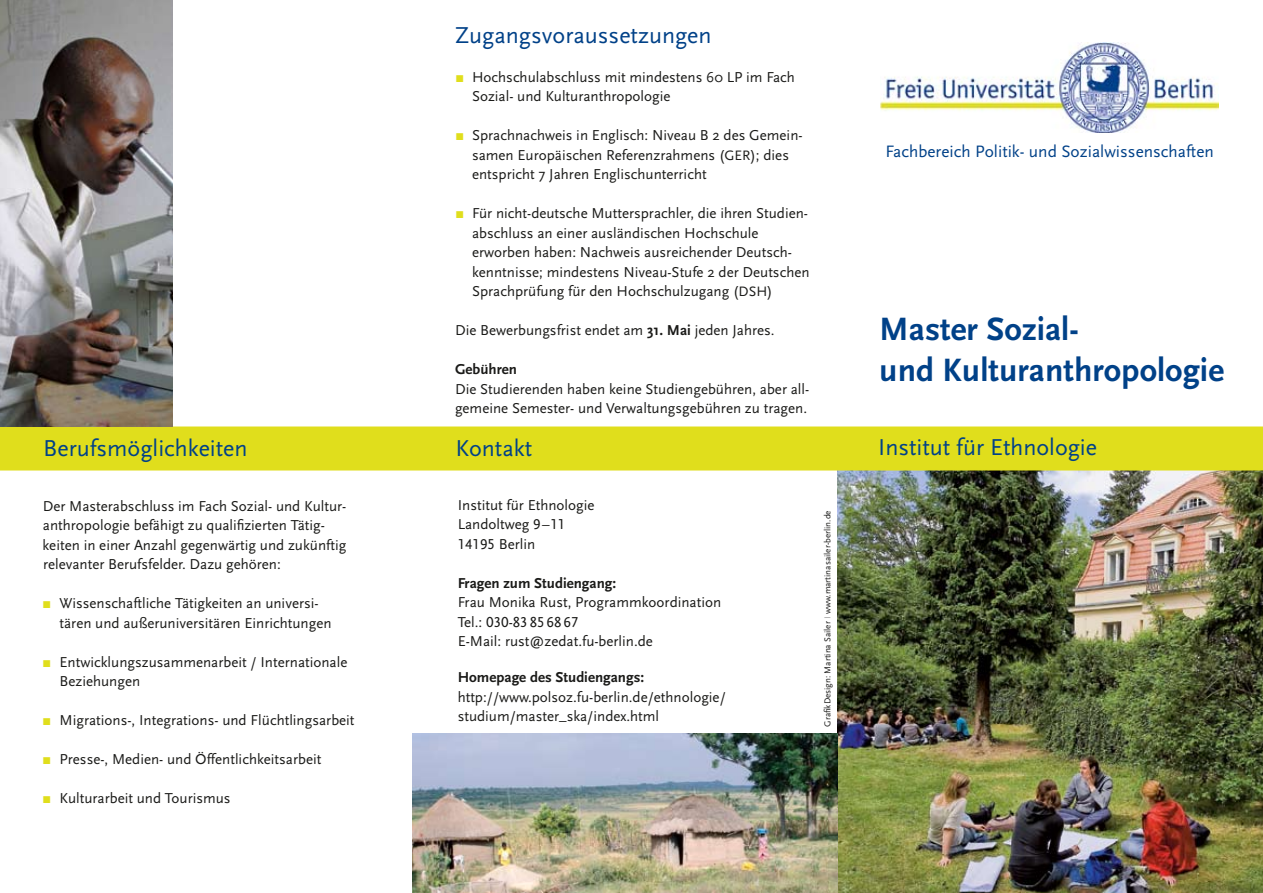
<style>
.page{position:relative;width:1263px;height:893px;background:#fff}
.page>*{position:absolute;margin:0;border:0;box-sizing:border-box;transform-origin:0 0}
.t1{font:700 33.75px/40.5px "Scala Sans";color:#004188}
.t2{font:24px "Scala Sans";color:#004188}
.t3{font:17.25px "Scala Sans";color:#004188}
.t4{font:15px/19.5px "Scala Sans";color:#1a1a18}
.t5{font:700 15px "Scala Sans";color:#1a1a18}
.t6{font:15px "Scala Sans Caps";color:#1a1a18}
.t7{font:9px "Scala Sans";color:#1a1a18}
.s1{color:#e0de1c}
.s2{font-size:14.25px}
.s3{font-weight:700}
.s4{font-family:"Scala Sans Caps"}
.s5{font-family:"Scala Sans"}
.s6{color:#9c9c9c}
</style>
<div class="page">
<img style="left:838px;top:470px;width:425px;height:423px">
<div style="left:0;top:426px;width:1263px;height:44px;background:#e0de1c"></div>
<img style="left:880px;top:43px;width:338px;height:90px">
<img style="left:0;top:0;width:172px;height:426px">
<img style="left:412px;top:733px;width:426px;height:160px">
<h2 class="t2" style="left:455px;top:22px;width:258px">Zugangsvoraussetzungen</h2>
<p class="t4" style="left:472px;top:67px;width:324px;text-indent:-17px"><span class="s1">π</span> Hochschulabschluss mit mindestens 60 LP im Fach<br>Sozial- und Kulturanthropologie</p>
<p class="t4" style="left:472px;top:126px;width:332px;text-indent:-17px"><span class="s1">π</span> Sprachnachweis in Englisch: Niveau B 2 des Gemein&shy;samen Europäischen Referenzrahmens (<span class="s2">GER</span>); dies entspricht 7 Jahren Englischunterricht</p>
<p class="t4" style="left:472px;top:204px;width:339px;text-indent:-17px"><span class="s1">π</span> Für nicht-deutsche Muttersprachler, die ihren Studien&shy;abschluss an einer ausländischen Hochschule erworben haben: Nachweis ausreichender Deutsch&shy;kenntnisse; mindestens Niveau-Stufe 2 der Deutschen Sprachprüfung für den Hochschulzugang (<span class="s2">DSH</span>)</p>
<p class="t4" style="left:455px;top:321px;width:321px">Die Bewerbungsfrist endet am <span class="s3">31. Mai</span> jeden Jahres.</p>
<p class="t5" style="left:455px;top:361px;width:64px">Gebühren</p>
<p class="t4" style="left:455px;top:379px;width:356px">Die Studierenden haben keine Studiengebühren, aber all&shy;gemeine Semester- und Verwaltungsgebühren zu tragen.</p>
<h2 class="t2" style="left:43px;top:435px;width:206px">Berufsmöglichkeiten</h2>
<h2 class="t2" style="left:455px;top:435px;width:78px">Kontakt</h2>
<p class="t4" style="left:43px;top:496px;width:305px">Der Masterabschluss im Fach Sozial- und Kultur&shy;anthropologie befähigt zu qualifizierten Tätig&shy;keiten in einer Anzahl gegenwärtig und zukünftig rele--vanter Berufsfelder. Dazu gehören:</p>
<p class="t4" style="left:60px;top:594px;width:274px;text-indent:-17px"><span class="s1">π</span> Wissenschaftliche Tätigkeiten an universi&shy;tären und außeruniversitären Einrichtungen</p>
<p class="t4" style="left:60px;top:652px;width:289px;text-indent:-17px"><span class="s1">π</span> Entwicklungszusammenarbeit / Internationale<br>Beziehungen</p>
<p class="t4" style="left:42px;top:711px;width:314px"><span class="s1">π</span> Migrations-, Integrations- und Flüchtlingsarbeit</p>
<p class="t4" style="left:42px;top:750px;width:281px"><span class="s1">π</span> Presse-, Medien- und Öffentlichkeitsarbeit</p>
<p class="t4" style="left:42px;top:789px;width:190px"><span class="s1">π</span> Kulturarbeit und Tourismus</p>
<p class="t4" style="left:458px;top:495px;width:138px">Institut für Ethnologie<br>Landoltweg <span class="s4">9–11<br>14195</span> Berlin</p>
<p class="t5" style="left:458px;top:575px;width:160px">Fragen zum Studiengang:</p>
<p class="t4" style="left:458px;top:593px;width:265px">Frau Monika Rust, Programmkoordination</p>
<p class="t6" style="left:458px;top:614px;width:122px"><span class="s5">Tel.:</span> 030-83 856867</p>
<p class="t4" style="left:458px;top:632px;width:197px">E-Mail: rust@zedat.fu-berlin.de</p>
<p class="t5" style="left:458px;top:669px;width:188px">Homepage des Studiengangs:</p>
<p class="t4" style="left:458px;top:687px;width:270px">http://www.polsoz.fu-berlin.de/ethnologie/ studium/master_ska/index.html</p>
<p class="t7" style="left:822px;top:727px;width:218px;rotate:-90deg">GrafikDesign: Martina Sailer <span class="s6">I</span> www.martinasailer-berlin.de</p>
<p class="t3" style="left:885px;top:142px;width:330px">Fachbereich Politik- und Sozialwissenschaften</p>
<h1 class="t1" style="left:879px;top:310px;width:346px">Master Sozial-<br>und Kulturanthropologie</h1>
<h2 class="t2" style="left:878px;top:434px;width:220px">Institut für Ethnologie</h2>
</div>
